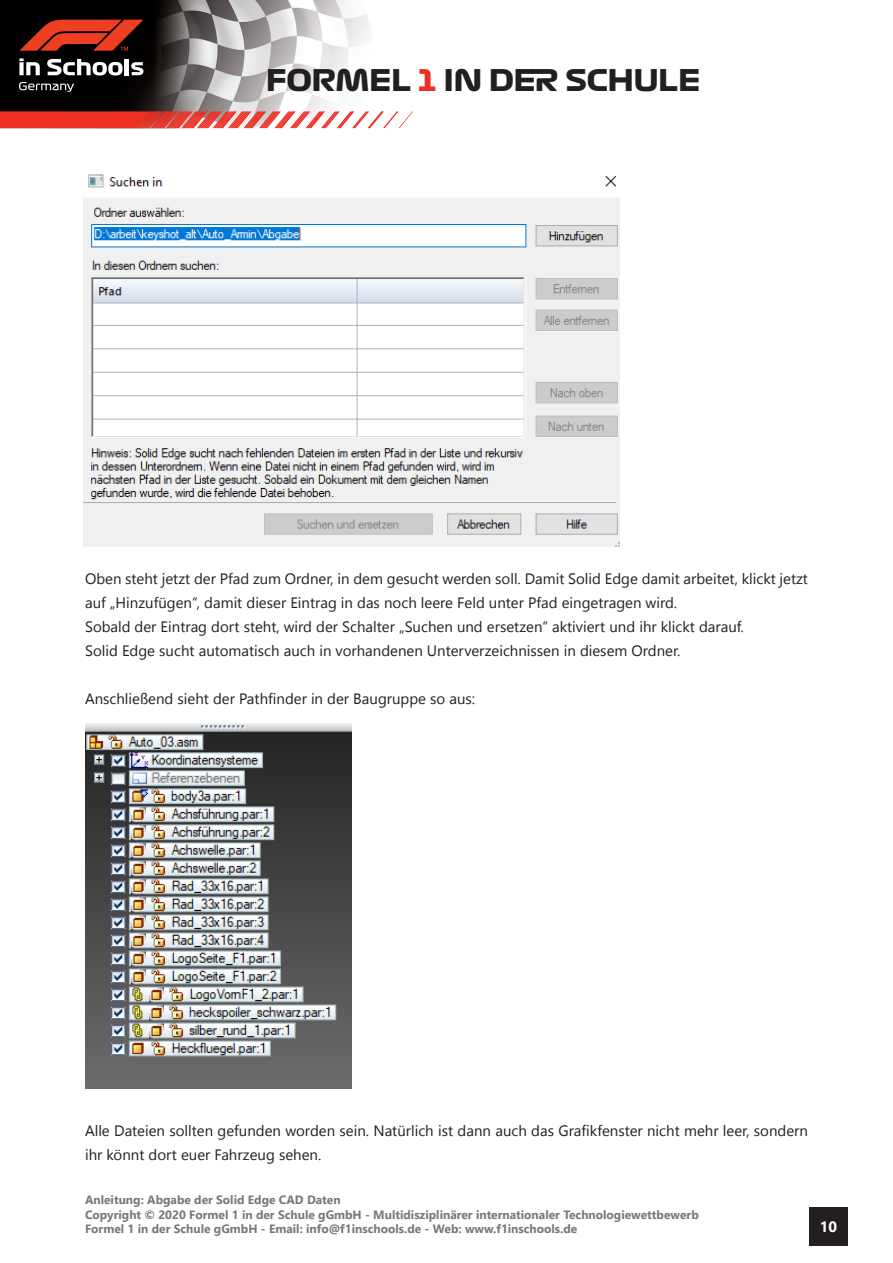
<style>
.page{position:relative;width:893px;height:1263px;background:#fff}
.page>*{position:absolute;margin:0;border:0;box-sizing:border-box;transform-origin:0 0}
.t1{font:29.25px "Formula 1 Display Bold";color:#231f20}
.Text{font:15px/24px "Nirmala UI";color:#231f20}
.t2{font:700 15px "Nirmala UI";color:#fff}
.t3{font:700 12px/14.4px "Nirmala UI";color:#76787b}
.s1{color:#ee2e22}
</style>
<div class="page">
<div style="left:809px;top:1207px;width:39px;height:38px;background:#231f20"></div>
<img style="left:0;top:0;width:371px;height:111px">
<svg style="left:0;top:111px;width:413px;height:17px"></svg>
<svg style="left:19px;top:20px;width:124px;height:31px;background:#952615"></svg>
<svg style="left:19px;top:58px;width:21px;height:17px"></svg>
<svg style="left:47px;top:59px;width:76px;height:16px"></svg>
<hr style="left:125px;top:59px;width:4px;height:16px;background:#fff">
<svg style="left:131px;top:62px;width:12px;height:13px"></svg>
<svg style="left:19px;top:82px;width:55px;height:10px"></svg>
<img style="left:84px;top:174px;width:536px;height:372px">
<img style="left:85px;top:723px;width:267px;height:366px">
<h1 class="t1" style="left:266px;top:61px;width:436px">FORMEL <span class="s1">1</span> IN DER SCHULE</h1>
<p class="Text" style="left:85px;top:566px;width:724px">Oben steht jetzt der Pfad zum Ordner, in dem gesucht werden soll. Damit Solid Edge damit arbeitet, klickt jetzt auf „Hinzufügen“, damit dieser Eintrag in das noch leere Feld unter Pfad eingetragen wird.</p>
<p class="Text" style="left:85px;top:614px;width:660px">Sobald der Eintrag dort steht, wird der Schalter „Suchen und ersetzen“ aktiviert und ihr klickt darauf.</p>
<p class="Text" style="left:85px;top:638px;width:597px">Solid Edge sucht automatisch auch in vorhandenen Unterverzeichnissen in diesem Ordner.</p>
<p class="Text" style="left:85px;top:686px;width:392px">Anschließend sieht der Pathfinder in der Baugruppe so aus:</p>
<p class="Text" style="left:85px;top:1118px;width:724px">Alle Dateien sollten gefunden worden sein. Natürlich ist dann auch das Grafikfenster nicht mehr leer, sondern ihr könnt dort euer Fahrzeug sehen.</p>
<p class="t3" style="left:85px;top:1192px;width:615px">Anleitung: Abgabe der Solid Edge CAD Daten<br>Copyright © 2020 Formel 1 in der Schule gGmbH - Multidisziplinärer internationaler Technologiewettbewerb<br>Formel 1 in der Schule gGmbH - Email: info@f1inschools.de - Web: www.f1inschools.de</p>
<p class="t2" style="left:820px;top:1214px;width:19px">10</p>
</div>
